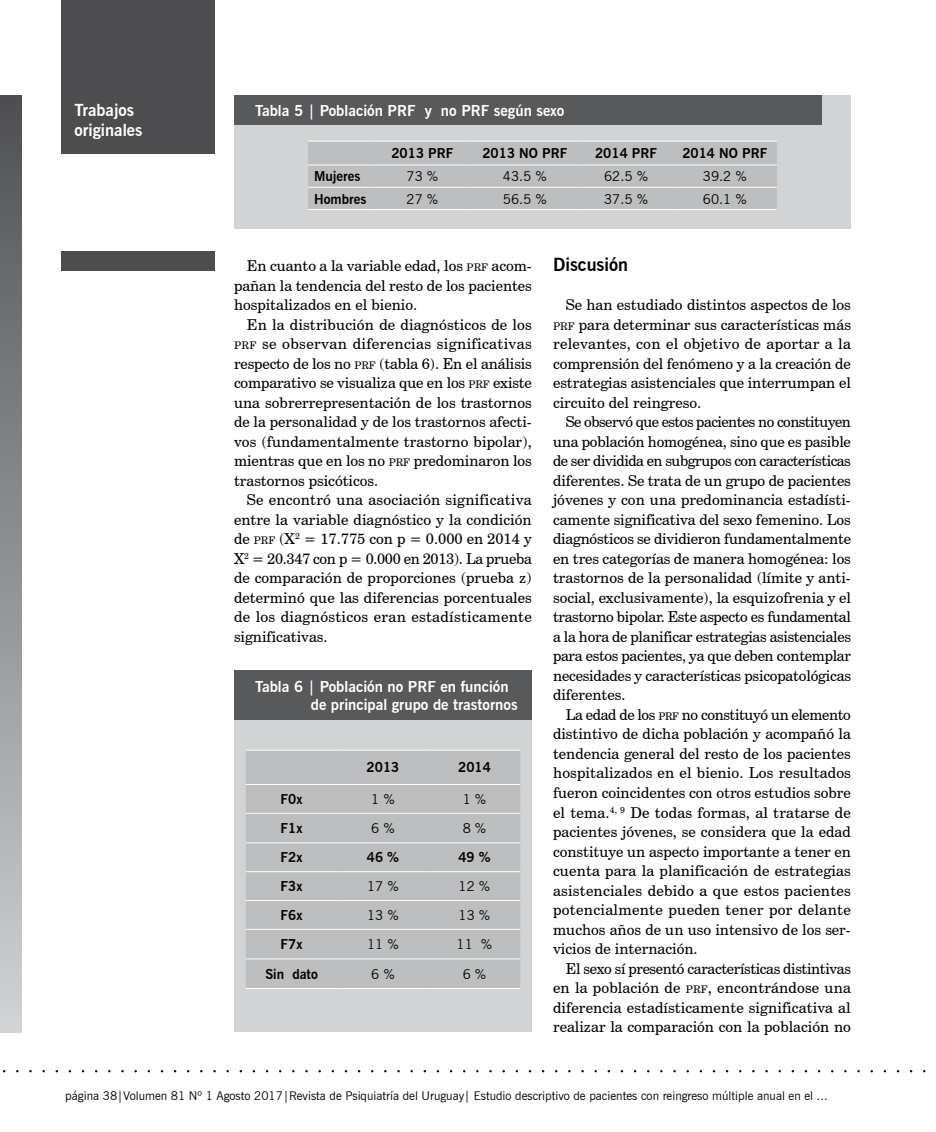
<style>
.page{position:relative;width:936px;height:1132px;background:#fff}
.page>*{position:absolute;margin:0;border:0;box-sizing:border-box;transform-origin:0 0}
.t1{font:700 18px "News Gothic BT";color:#000}
.t2{font:700 16.5px/19.8px "News Gothic BT";color:#fff}
.t3{font:15px/19.5px "Century Schoolbook BT";color:#000;text-align:justify}
.t4{font:700 15px/18px "News Gothic BT";color:#fff}
.t5{font:700 13.5px "News Gothic BT";color:#000}
.t6{font:13.5px "News Gothic BT";color:#000}
.t7{font:12px "News Gothic BT";color:#000}
.s1{font-size:10.5px}
</style>
<div class="page">
<div style="left:62px;top:0;width:153px;height:154px;background:#4d4d4f"></div>
<div style="left:62px;top:251px;width:153px;height:20px;background:#4d4d4f"></div>
<div style="left:0;top:95px;width:21px;height:936px;background:linear-gradient(to bottom,#4f5053,#cfd2d4)"></div>
<div style="left:234px;top:95px;width:616px;height:133px;background:#d1d3d4"></div>
<div style="left:234px;top:709px;width:297px;height:322px;background:#d1d3d4"></div>
<div style="left:234px;top:95px;width:587px;height:30px;background:#58595b"></div>
<div style="left:234px;top:670px;width:297px;height:49px;background:#58595b"></div>
<div style="left:308px;top:142px;width:468px;height:67px;background:#bcbec0"></div>
<hr style="left:308px;top:141px;width:66px;height:1px;background:#fff">
<hr style="left:374px;top:141px;width:96px;height:1px;background:#fff">
<hr style="left:470px;top:141px;width:109px;height:1px;background:#fff">
<hr style="left:579px;top:141px;width:94px;height:1px;background:#fff">
<hr style="left:673px;top:141px;width:103px;height:1px;background:#fff">
<hr style="left:308px;top:165px;width:66px;height:1px;background:#fff">
<hr style="left:374px;top:165px;width:96px;height:1px;background:#fff">
<hr style="left:470px;top:165px;width:109px;height:1px;background:#fff">
<hr style="left:579px;top:165px;width:94px;height:1px;background:#fff">
<hr style="left:673px;top:165px;width:103px;height:1px;background:#fff">
<hr style="left:308px;top:187px;width:66px;height:1px;background:#fff">
<hr style="left:374px;top:187px;width:96px;height:1px;background:#fff">
<hr style="left:470px;top:187px;width:109px;height:1px;background:#fff">
<hr style="left:579px;top:187px;width:94px;height:1px;background:#fff">
<hr style="left:673px;top:187px;width:103px;height:1px;background:#fff">
<hr style="left:308px;top:209px;width:66px;height:1px;background:#fff">
<hr style="left:374px;top:209px;width:96px;height:1px;background:#fff">
<hr style="left:470px;top:209px;width:109px;height:1px;background:#fff">
<hr style="left:579px;top:209px;width:94px;height:1px;background:#fff">
<hr style="left:673px;top:209px;width:103px;height:1px;background:#fff">
<div style="left:246px;top:750px;width:274px;height:237px;background:#bcbec0"></div>
<hr style="left:246px;top:749px;width:91px;height:1px;background:#fff">
<hr style="left:337px;top:749px;width:91px;height:1px;background:#fff">
<hr style="left:428px;top:749px;width:92px;height:1px;background:#fff">
<hr style="left:246px;top:784px;width:91px;height:1px;background:#fff">
<hr style="left:337px;top:784px;width:91px;height:1px;background:#fff">
<hr style="left:428px;top:784px;width:92px;height:1px;background:#fff">
<hr style="left:246px;top:812px;width:91px;height:1px;background:#fff">
<hr style="left:337px;top:812px;width:91px;height:1px;background:#fff">
<hr style="left:428px;top:812px;width:92px;height:1px;background:#fff">
<hr style="left:246px;top:842px;width:91px;height:1px;background:#fff">
<hr style="left:337px;top:842px;width:91px;height:1px;background:#fff">
<hr style="left:428px;top:842px;width:92px;height:1px;background:#fff">
<hr style="left:246px;top:871px;width:91px;height:1px;background:#fff">
<hr style="left:337px;top:871px;width:91px;height:1px;background:#fff">
<hr style="left:428px;top:871px;width:92px;height:1px;background:#fff">
<hr style="left:246px;top:899px;width:91px;height:1px;background:#fff">
<hr style="left:337px;top:899px;width:91px;height:1px;background:#fff">
<hr style="left:428px;top:899px;width:92px;height:1px;background:#fff">
<hr style="left:246px;top:928px;width:91px;height:1px;background:#fff">
<hr style="left:337px;top:928px;width:91px;height:1px;background:#fff">
<hr style="left:428px;top:928px;width:92px;height:1px;background:#fff">
<hr style="left:246px;top:958px;width:91px;height:1px;background:#fff">
<hr style="left:337px;top:958px;width:91px;height:1px;background:#fff">
<hr style="left:428px;top:958px;width:92px;height:1px;background:#fff">
<hr style="left:246px;top:987px;width:91px;height:1px;background:#fff">
<hr style="left:337px;top:987px;width:91px;height:1px;background:#fff">
<hr style="left:428px;top:987px;width:92px;height:1px;background:#fff">
<p class="t2" style="left:74px;top:100px;width:69px">Trabajos originales</p>
<p class="t4" style="left:255px;top:101px;width:310px">Tabla 5 | Población PRF y no PRF según sexo</p>
<p class="t5" style="left:391px;top:145px;width:64px">2013 PRF</p>
<p class="t5" style="left:482px;top:145px;width:86px">2013 NO PRF</p>
<p class="t5" style="left:595px;top:145px;width:64px">2014 PRF</p>
<p class="t5" style="left:682px;top:145px;width:86px">2014 NO PRF</p>
<p class="t5" style="left:314px;top:168px;width:48px">Mujeres</p>
<p class="t6" style="left:406px;top:168px;width:33px">73 %</p>
<p class="t6" style="left:503px;top:168px;width:45px">43.5 %</p>
<p class="t6" style="left:604px;top:168px;width:45px">62.5 %</p>
<p class="t6" style="left:702px;top:168px;width:45px">39.2 %</p>
<p class="t5" style="left:314px;top:190px;width:54px">Hombres</p>
<p class="t6" style="left:406px;top:190px;width:33px">27 %</p>
<p class="t6" style="left:503px;top:190px;width:45px">56.5 %</p>
<p class="t6" style="left:604px;top:190px;width:45px">37.5 %</p>
<p class="t6" style="left:702px;top:190px;width:45px">60.1 %</p>
<p class="t3" style="left:234px;top:256px;width:299px;text-indent:13px">En cuanto a la variable edad, los <span class="s1">PRF</span> acom&shy;pañan la tendencia del resto de los pacientes hospitalizados en el bienio.</p>
<p class="t3" style="left:234px;top:314px;width:299px;text-indent:13px">En la distribución de diagnósticos de los <span class="s1">PRF</span> se observan diferencias significativas respecto de los no <span class="s1">PRF</span> (tabla 6). En el análisis comparativo se visualiza que en los <span class="s1">PRF</span> existe una sobrerrepresentación de los trastornos de la personalidad y de los trastornos afecti&shy;vos (fundamentalmente trastorno bipolar), mientras que en los no <span class="s1">PRF</span> predominaron los trastornos psicóticos.</p>
<p class="t3" style="left:234px;top:490px;width:299px;text-indent:13px">Se encontró una asociación significativa entre la variable diagnóstico y la condición de <span class="s1">PRF</span> (X<sup>2</sup> = 17.775 con p = 0.000 en 2014 y X<sup>2</sup> = 20.347 con p = 0.000 en 2013). La prueba de comparación de proporciones (prueba z) determinó que las diferencias porcentuales de los diagnósticos eran estadísticamente significativas.</p>
<p class="t4" style="left:311px;top:677px;width:208px;text-indent:-56px">Tabla 6 | Población no PRF en función de principal grupo de trastornos</p>
<p class="t5" style="left:366px;top:759px;width:34px">2013</p>
<p class="t5" style="left:458px;top:759px;width:34px">2014</p>
<p class="t5" style="left:280px;top:790px;width:23px">F0x</p>
<p class="t6" style="left:371px;top:790px;width:25px">1 %</p>
<p class="t6" style="left:462px;top:790px;width:25px">1 %</p>
<p class="t5" style="left:280px;top:820px;width:23px">F1x</p>
<p class="t6" style="left:371px;top:820px;width:25px">6 %</p>
<p class="t6" style="left:462px;top:820px;width:25px">8 %</p>
<p class="t5" style="left:280px;top:849px;width:23px">F2x</p>
<p class="t5" style="left:367px;top:849px;width:34px">46 %</p>
<p class="t5" style="left:458px;top:849px;width:34px">49 %</p>
<p class="t5" style="left:280px;top:877px;width:23px">F3x</p>
<p class="t6" style="left:367px;top:878px;width:33px">17 %</p>
<p class="t6" style="left:458px;top:878px;width:33px">12 %</p>
<p class="t5" style="left:280px;top:906px;width:23px">F6x</p>
<p class="t6" style="left:367px;top:906px;width:33px">13 %</p>
<p class="t6" style="left:458px;top:906px;width:33px">13 %</p>
<p class="t5" style="left:280px;top:935px;width:23px">F7x</p>
<p class="t6" style="left:367px;top:935px;width:33px">11 %</p>
<p class="t6" style="left:456px;top:935px;width:37px">11 %</p>
<p class="t5" style="left:265px;top:965px;width:54px">Sin dato</p>
<p class="t6" style="left:371px;top:965px;width:25px">6 %</p>
<p class="t6" style="left:462px;top:965px;width:25px">6 %</p>
<p class="t1" style="left:553px;top:253px;width:77px">Discusión</p>
<p class="t3" style="left:553px;top:295px;width:299px;text-indent:13px">Se han estudiado distintos aspectos de los <span class="s1">PRF</span> para determinar sus características más relevantes, con el objetivo de aportar a la comprensión del fenómeno y a la creación de estrategias asistenciales que interrumpan el circuito del reingreso.</p>
<p class="t3" style="left:553px;top:412px;width:299px;text-indent:13px">Se observó que estos pacientes no constituyen una población homogénea, sino que es pasible de ser dividida en subgrupos con características diferentes. Se trata de un grupo de pacientes jóvenes y con una predominancia estadísti&shy;camente significativa del sexo femenino. Los diagnósticos se dividieron fundamentalmente en tres categorías de manera homogénea: los trastornos de la personalidad (límite y anti&shy;social, exclusivamente), la esquizofrenia y el trastorno bipolar. Este aspecto es fundamental a la hora de planificar estrategias asistenciales para estos pacientes, ya que deben contemplar necesidades y características psicopatológicas diferentes.</p>
<p class="t3" style="left:553px;top:704px;width:299px;text-indent:13px">La edad de los <span class="s1">PRF</span> no constituyó un elemento distintivo de dicha población y acompañó la tendencia general del resto de los pacientes hospitalizados en el bienio. Los resultados fueron coincidentes con otros estudios sobre el tema.<sup>4,</sup> <sup>9</sup> De todas formas, al tratarse de pacientes jóvenes, se considera que la edad constituye un aspecto importante a tener en cuenta para la planificación de estrategias asistenciales debido a que estos pacientes potencialmente pueden tener por delante muchos años de un uso intensivo de los ser&shy;vicios de internación.</p>
<p class="t3" style="left:553px;top:958px;width:299px;text-indent:13px">El sexo sí presentó características distintivas en la población de <span class="s1">PRF</span>, encontrándose una diferencia estadísticamente significativa al realizar la comparación con la población no</p>
<p class="t7" style="left:65px;top:1087px;width:763px">página 38|Volumen 81 Nº 1 Agosto 2017|Revista de Psiquiatría del Uruguay| Estudio descriptivo de pacientes con reingreso múltiple anual en el ...</p>
</div>
